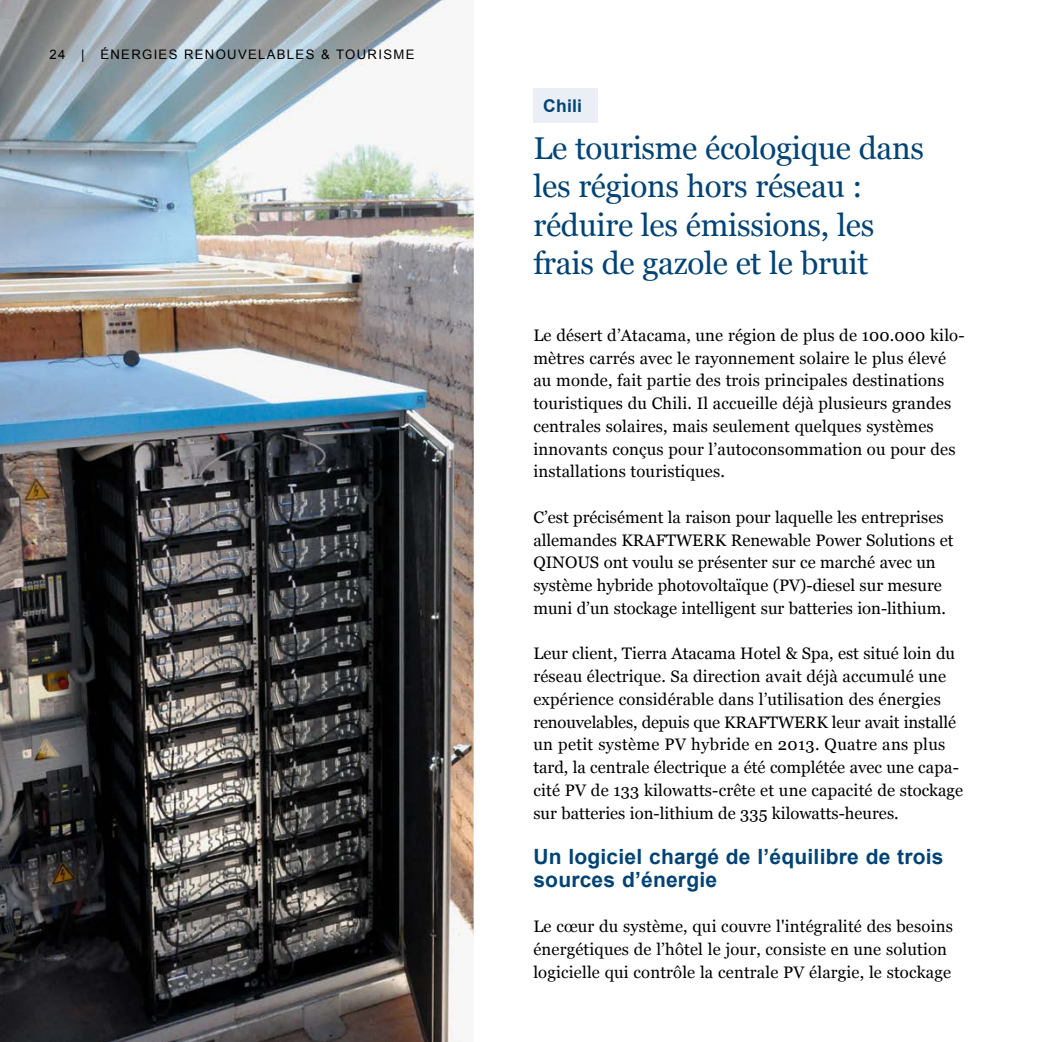
<style>
.page{position:relative;width:1042px;height:1042px;background:#fff}
.page>*{position:absolute;margin:0;border:0;box-sizing:border-box;transform-origin:0 0}
.t1{font:31.5px/38.5px "Georgia";letter-spacing:-.01em;color:#004377}
.t2{font:700 21px/22.8px "Arial";letter-spacing:.01em;color:#004377}
.t3{font:700 17.5px "Arial";letter-spacing:.01em;color:#004377}
.t4{font:16.62px/22.8px "Georgia";letter-spacing:.01em;color:#000}
.t5{font:13.12px "Arial";letter-spacing:.1em;color:#000}
</style>
<div class="page">
<div style="left:533px;top:88px;width:65px;height:35px;background:#eaeef5"></div>
<img style="left:0;top:0;width:474px;height:1042px">
<p class="t5" style="left:50px;top:46px;width:366px">24 | ÉNERGIES RENOUVELABLES &amp; TOURISME</p>
<p class="t3" style="left:543px;top:94px;width:40px">Chili</p>
<h1 class="t1" style="left:533px;top:127px;width:392px">Le tourisme écologique dans les régions hors réseau : réduire les émissions, les frais de gazole et le bruit</h1>
<p class="t4" style="left:533px;top:323px;width:431px">Le désert d’Atacama, une région de plus de 100.000 kilo&shy;mètres carrés avec le rayonnement solaire le plus élevé au monde, fait partie des trois principales destinations touristiques du Chili. Il accueille déjà plusieurs grandes centrales solaires, mais seulement quelques systèmes innovants conçus pour l’autoconsommation ou pour des installations touristiques.</p>
<p class="t4" style="left:533px;top:505px;width:421px">C’est précisément la raison pour laquelle les entreprises allemandes KRAFTWERK Renewable Power Solutions et QINOUS ont voulu se présenter sur ce marché avec un système hybride photovoltaïque (PV)-diesel sur mesure muni d’un stockage intelligent sur batteries ion-lithium.</p>
<p class="t4" style="left:533px;top:641px;width:431px">Leur client, Tierra Atacama Hotel &amp; Spa, est situé loin du réseau électrique. Sa direction avait déjà accumulé une expérience considérable dans l’utilisation des énergies renouvelables, depuis que KRAFTWERK leur avait installé un petit système PV hybride en 2013. Quatre ans plus tard, la centrale électrique a été complétée avec une capa&shy;cité PV de 133 kilowatts-crête et une capacité de stockage sur batteries ion-lithium de 335 kilowatts-heures.</p>
<p class="t2" style="left:533px;top:846px;width:412px">Un logiciel chargé de l’équilibre de trois sources d’énergie</p>
<p class="t4" style="left:533px;top:914px;width:421px">Le cœur du système, qui couvre l'intégralité des besoins énergétiques de l’hôtel le jour, consiste en une solution logicielle qui contrôle la centrale PV élargie, le stockage</p>
</div>
